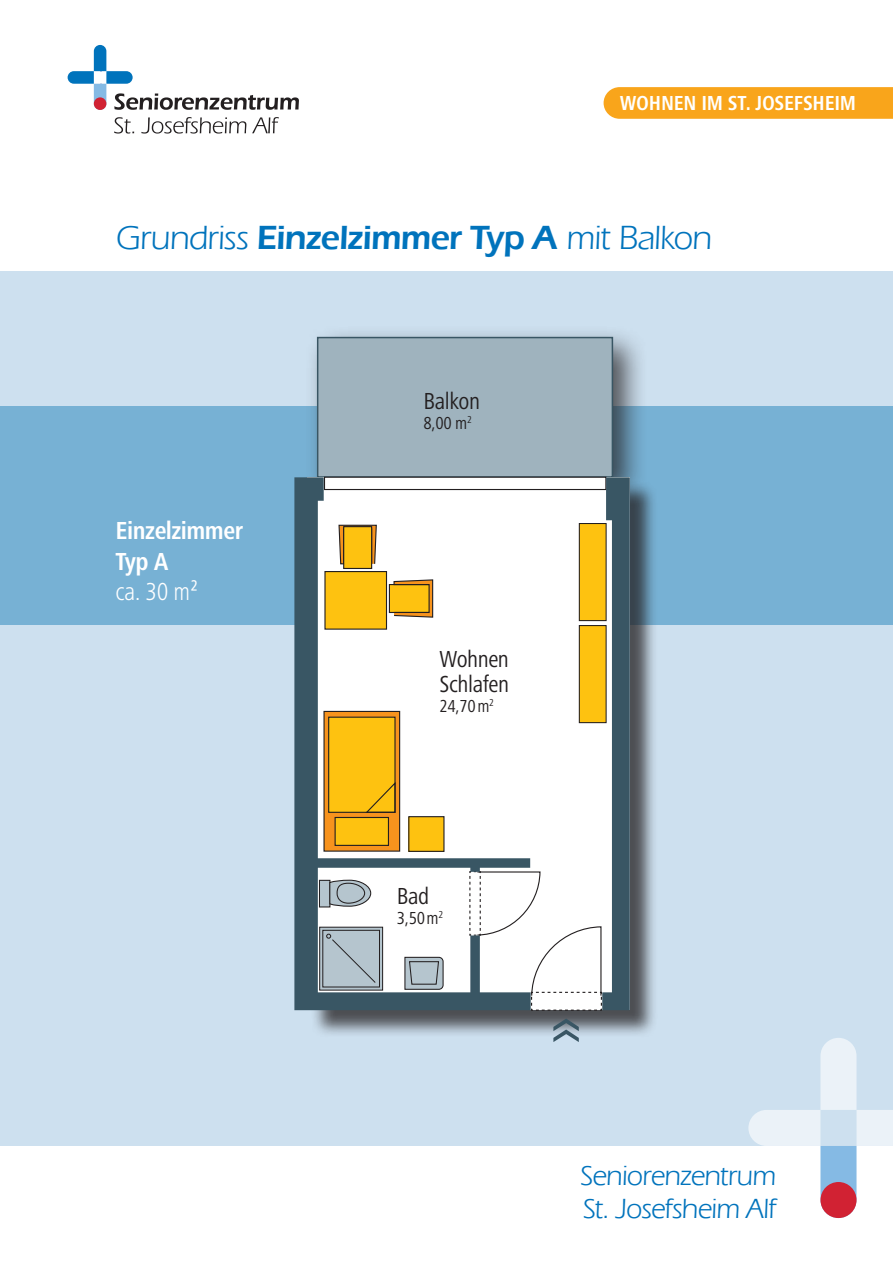
<style>
.page{position:relative;width:893px;height:1263px;background:#fff}
.page>*{position:absolute;margin:0;border:0;box-sizing:border-box;transform-origin:0 0}
.t1{font:34.5px "ITC Eras LT";letter-spacing:-.025em;color:#0073bc}
.t2{font:28.5px/33px "ITC Eras LT";letter-spacing:-.025em;color:#0073bc}
.t3{font:700 condensed 25.5px/30.6px "Frutiger Next Pro";letter-spacing:-.02em;color:#fff}
.t4{font:300 condensed 25.5px "Frutiger Next Pro";color:#fff}
.t5{font:condensed 24px/25.5px "Frutiger Next Pro";letter-spacing:-.02em;color:#231f20}
.t6{font:700 condensed 21px "Frutiger Next Pro";letter-spacing:-.01em;color:#fff}
.t7{font:condensed 18px "Frutiger Next Pro";letter-spacing:-.02em;color:#231f20}
.s1{font-family:"Eras ITC";font-weight:600}
</style>
<div class="page">
<svg style="left:68px;top:45px;width:231px;height:65px"></svg>
<div style="left:94px;top:97px;width:12px;height:13px;background:#d12233;border-radius:50%"></div>
<svg style="left:114px;top:117px;width:20px;height:17px"></svg>
<svg style="left:141px;top:117px;width:105px;height:17px"></svg>
<svg style="left:252px;top:117px;width:27px;height:16px"></svg>
<div style="left:0;top:271px;width:893px;height:875px;background:#cde0ef"></div>
<div style="left:0;top:406px;width:893px;height:218px;background:#77b1d4"></div>
<svg style="left:748px;top:1038px;width:145px;height:180px"></svg>
<svg style="left:604px;top:87px;width:289px;height:32px;background:#f9a61f"></svg>
<div style="left:305px;top:325px;width:344px;height:188px;background:#231f20;opacity:.75"></div>
<div style="left:317px;top:337px;width:296px;height:141px;background:#9fb3be;border:2px solid #395664"></div>
<div style="left:311px;top:481px;width:347px;height:557px;background:#231f20;opacity:.75"></div>
<svg style="left:553px;top:1018px;width:26px;height:24px"></svg>
<svg style="left:294px;top:477px;width:336px;height:533px;background:#d8d5c3"></svg>
<p class="t6" style="left:620px;top:91px;width:238px">WOHNEN IM ST. JOSEFSHEIM</p>
<p class="t1" style="left:116px;top:219px;width:597px">Grundriss <span class="s1">Einzelzimmer Typ A</span> mit Balkon</p>
<p class="t3" style="left:116px;top:515px;width:129px">Einzelzimmer<br>Typ A</p>
<p class="t4" style="left:116px;top:577px;width:84px">ca. 30 m²</p>
<p class="t5" style="left:423px;top:388px;width:58px">Balkon</p>
<p class="t7" style="left:423px;top:412px;width:50px">8,00 m<sup>2</sup></p>
<p class="t5" style="left:440px;top:646px;width:71px">Wohnen<br>Schlafen</p>
<p class="t7" style="left:440px;top:695px;width:56px">24,70m<sup>2</sup></p>
<p class="t5" style="left:397px;top:883px;width:34px">Bad</p>
<p class="t7" style="left:397px;top:907px;width:48px">3,50m<sup>2</sup></p>
<p class="t2" style="left:580px;top:1159px;width:197px">Seniorenzentrum<br>St. Josefsheim Alf</p>
</div>
